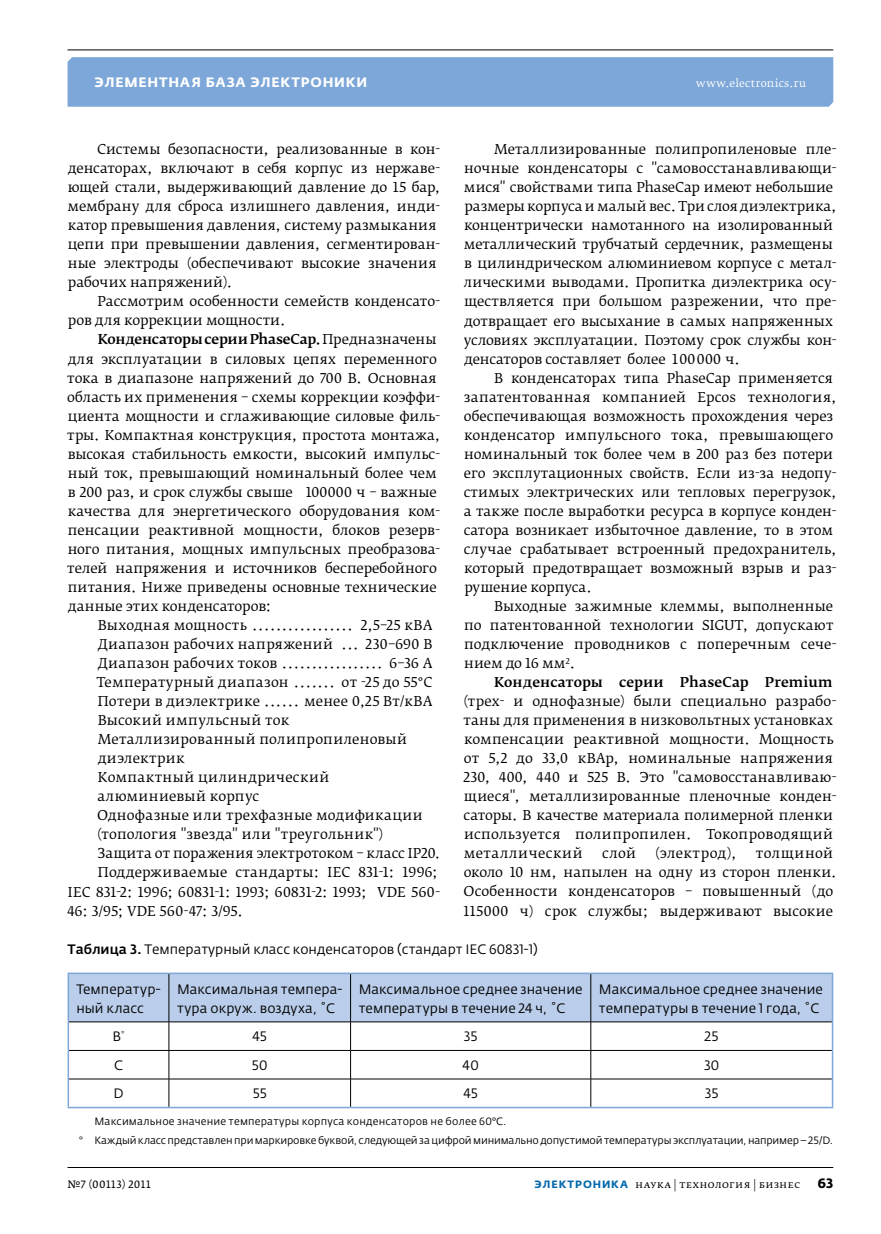
<style>
.page{position:relative;width:881px;height:1234px;background:#fff}
.page>*{position:absolute;margin:0;border:0;box-sizing:border-box;transform-origin:0 0}
.t1{font:13.5px/19px "Fedra Serif B Pro";color:#000}
.t2{font:13.5px/19px "Fedra Sans Pro";letter-spacing:.005em;color:#000}
.t3{font:13.5px "Fedra Serif B Pro";letter-spacing:.02em;color:#000}
.t4{font:500 13.5px "Fedra Serif B Pro";letter-spacing:.005em;color:#000}
.t5{font:700 13.5px "Fedra Sans Alt Pro";letter-spacing:.055em;color:#fff}
.t6{font:700 13.5px "Fedra Sans Pro";color:#000}
.t7{font:10.5px/19px "Fedra Sans Pro";letter-spacing:-.005em;color:#000}
.t8{font:10.5px "Fedra Serif B Pro";letter-spacing:.035em;color:#000}
.t9{font:10.5px "Fedra Serif B Pro";letter-spacing:.03em;color:#fff}
.t10{font:10.5px "Fedra Serif A Pro";letter-spacing:.03em;color:#000}
.s1{font-weight:500}
.s2{font-family:"Fedra Sans Alt Pro";font-weight:700;color:#0068ac}
</style>
<div class="page">
<div style="left:67px;top:57px;width:765px;height:50px;background:#7da7d8"></div>
<hr style="left:67px;top:49px;width:765px;height:1px;background:#000">
<hr style="left:68px;top:1166px;width:764px;height:1px;background:#000">
<hr style="left:67px;top:972px;width:102px;height:1px;background:#7da7d8">
<hr style="left:67px;top:973px;width:2px;height:48px;background:#7da7d8">
<hr style="left:169px;top:972px;width:181px;height:1px;background:#7da7d8">
<hr style="left:350px;top:972px;width:240px;height:1px;background:#7da7d8">
<hr style="left:590px;top:972px;width:242px;height:1px;background:#7da7d8">
<hr style="left:67px;top:1021px;width:2px;height:29px;background:#7da7d8">
<hr style="left:67px;top:1050px;width:2px;height:28px;background:#7da7d8">
<hr style="left:67px;top:1078px;width:2px;height:28px;background:#7da7d8">
<hr style="left:67px;top:1106px;width:102px;height:1px;background:#7da7d8">
<hr style="left:169px;top:1106px;width:181px;height:1px;background:#7da7d8">
<hr style="left:350px;top:1106px;width:240px;height:1px;background:#7da7d8">
<hr style="left:590px;top:1106px;width:242px;height:1px;background:#7da7d8">
<svg style="left:68px;top:973px;width:764px;height:133px"></svg>
<hr style="left:69px;top:1021px;width:100px;height:1px;background:#000">
<hr style="left:169px;top:1021px;width:181px;height:1px;background:#000">
<hr style="left:350px;top:1021px;width:240px;height:1px;background:#000">
<hr style="left:69px;top:1049px;width:100px;height:1px;background:#000">
<hr style="left:169px;top:1049px;width:181px;height:1px;background:#000">
<hr style="left:350px;top:1049px;width:240px;height:1px;background:#000">
<hr style="left:69px;top:1078px;width:100px;height:1px;background:#000">
<hr style="left:169px;top:1078px;width:181px;height:1px;background:#000">
<hr style="left:350px;top:1078px;width:240px;height:1px;background:#000">
<hr style="left:590px;top:1021px;width:241px;height:1px;background:#000">
<hr style="left:590px;top:1049px;width:241px;height:1px;background:#000">
<hr style="left:590px;top:1078px;width:241px;height:1px;background:#000">
<p class="t5" style="left:95px;top:74px;width:274px">Элементная база электроники</p>
<p class="t9" style="left:696px;top:77px;width:111px">www.electronics.ru</p>
<p class="t1" style="left:68px;top:140px;width:374px;text-indent:30px">Системы безопасности, реализованные в кон&shy;денсаторах, включают в себя корпус из нержаве&shy;ющей стали, выдерживающий давление до 15 бар, мембрану для сброса излишнего давления, инди&shy;катор превышения давления, систему размыкания цепи при превышении давления, сегментирован&shy;ные электроды (обеспечивают высокие значения рабочих напряжений).</p>
<p class="t1" style="left:68px;top:292px;width:373px;text-indent:30px">Рассмотрим особенности семейств конденсато&shy;ров для коррекции мощности.</p>
<p class="t1" style="left:67px;top:330px;width:374px;text-indent:31px"><span class="s1">Конденсаторы серии PhaseCap.</span> Предназначены для эксплуатации в силовых цепях переменного тока в диапазоне напряжений до 700 В. Основная область их применения – схемы коррекции коэффи&shy;циента мощности и сглаживающие силовые филь&shy;тры. Компактная конструкция, простота монтажа, высокая стабильность емкости, высокий импульс&shy;ный ток, превышающий номинальный более чем в 200 раз, и срок службы свыше 100000 ч – важные качества для энергетического оборудования ком&shy;пенсации реактивной мощности, блоков резерв&shy;ного питания, мощных импульсных преобразова&shy;телей напряжения и источников бесперебойного питания. Ниже приведены основные технические данные этих конденсаторов:</p>
<p class="t1" style="left:98px;top:615px;width:336px">Выходная мощность ................. 2,5–25 кВА</p>
<p class="t1" style="left:98px;top:634px;width:336px">Диапазон рабочих напряжений ... 230–690 В</p>
<p class="t1" style="left:98px;top:653px;width:336px">Диапазон рабочих токов ................. 6–36 А</p>
<p class="t1" style="left:97px;top:672px;width:337px">Температурный диапазон ....... от -25 до 55°C</p>
<p class="t1" style="left:98px;top:691px;width:336px">Потери в диэлектрике ...... менее 0,25 Вт/кВА</p>
<p class="t1" style="left:98px;top:710px;width:193px">Высокий импульсный ток</p>
<p class="t1" style="left:98px;top:729px;width:311px">Металлизированный полипропиленовый</p>
<p class="t3" style="left:98px;top:750px;width:88px">диэлектрик</p>
<p class="t3" style="left:98px;top:769px;width:233px">Компактный цилиндрический</p>
<p class="t1" style="left:97px;top:787px;width:163px">алюминиевый корпус</p>
<p class="t1" style="left:97px;top:806px;width:327px">Однофазные или трехфазные модификации</p>
<p class="t1" style="left:97px;top:825px;width:287px">(топология "звезда" или "треугольник")</p>
<p class="t1" style="left:97px;top:844px;width:344px">Защита от поражения электротоком – класс IP20.</p>
<p class="t1" style="left:98px;top:863px;width:341px">Поддерживаемые стандарты: IEC 831-1: 1996;</p>
<p class="t1" style="left:68px;top:882px;width:374px">IEC 831-2: 1996; 60831-1: 1993; 60831-2: 1993; VDE 560-</p>
<p class="t1" style="left:67px;top:901px;width:177px">46: 3/95; VDE 560-47: 3/95.</p>
<p class="t1" style="left:463px;top:140px;width:374px;text-indent:30px">Металлизированные полипропиленовые пле&shy;ночные конденсаторы с "самовосстанавливающи&shy;мися" свойствами типа PhaseCap имеют небольшие размеры корпуса и малый вес. Три слоя диэлектрика, концентрически намотанного на изолированный металлический трубчатый сердечник, размещены в цилиндрическом алюминиевом корпусе с метал&shy;лическими выводами. Пропитка диэлектрика осу&shy;ществляется при большом разрежении, что пре&shy;дотвращает его высыхание в самых напряженных условиях эксплуатации. Поэтому срок службы кон&shy;денсаторов составляет более 100000 ч.</p>
<p class="t1" style="left:463px;top:368px;width:374px;text-indent:30px">В конденсаторах типа PhaseCap применяется запатентованная компанией Epcos технология, обеспечивающая возможность прохождения через конденсатор импульсного тока, превышающего номинальный ток более чем в 200 раз без потери его эксплутационных свойств. Если из-за недопу&shy;стимых электрических или тепловых перегрузок, а также после выработки ресурса в корпусе конден&shy;сатора возникает избыточное давление, то в этом случае срабатывает встроенный предохранитель, который предотвращает возможный взрыв и раз&shy;рушение корпуса.</p>
<p class="t1" style="left:464px;top:596px;width:374px;text-indent:30px">Выходные зажимные клеммы, выполненные по патентованной технологии SIGUT, допускают подключение проводников с поперечным сече&shy;нием до 16 мм<sup>2</sup>.</p>
<p class="t4" style="left:494px;top:673px;width:340px">Конденсаторы серии PhaseCap Premium</p>
<p class="t1" style="left:463px;top:691px;width:374px">(трех- и однофазные) были специально разрабо&shy;таны для применения в низковольтных установках компенсации реактивной мощности. Мощность от 5,2 до 33,0 кВАр, номинальные напряжения 230, 400, 440 и 525 В. Это "самовосстанавливаю&shy;щиеся", металлизированные пленочные конден&shy;саторы. В качестве материала полимерной пленки используется полипропилен. Токопроводящий металлический</p>
<p class="t1" style="left:601px;top:844px;width:36px">слой</p>
<p class="t1" style="left:655px;top:844px;width:83px">(электрод),</p>
<p class="t1" style="left:463px;top:844px;width:374px;text-indent:292px">толщиной около 10 нм, напылен на одну из сторон пленки.<br>Особенности конденсаторов – повышенный (до 115000 ч) срок службы; выдерживают высокие</p>
<p class="t2" style="left:68px;top:939px;width:471px"><span class="s1">Таблица 3.</span> Температурный класс конденсаторов (стандарт IEC 60831-1)</p>
<p class="t2" style="left:76px;top:979px;width:86px">Температур&shy;ный класс</p>
<p class="t2" style="left:177px;top:979px;width:167px">Максимальная темпера&shy;тура окруж. воздуха, ˚C</p>
<p class="t2" style="left:358px;top:979px;width:225px">Максимальное среднее значение температуры в течение 24 ч, ˚C</p>
<p class="t2" style="left:598px;top:979px;width:225px">Максимальное среднее значение температуры в течение 1 года, ˚C</p>
<p class="t2" style="left:112px;top:1026px;width:14px">B<sup>*</sup></p>
<p class="t2" style="left:252px;top:1026px;width:16px">45</p>
<p class="t2" style="left:463px;top:1026px;width:15px">35</p>
<p class="t2" style="left:704px;top:1026px;width:16px">25</p>
<p class="t2" style="left:114px;top:1054px;width:10px">С</p>
<p class="t2" style="left:252px;top:1054px;width:17px">50</p>
<p class="t2" style="left:462px;top:1054px;width:18px">40</p>
<p class="t2" style="left:703px;top:1054px;width:17px">30</p>
<p class="t2" style="left:113px;top:1083px;width:12px">D</p>
<p class="t2" style="left:252px;top:1083px;width:16px">55</p>
<p class="t2" style="left:463px;top:1083px;width:16px">45</p>
<p class="t2" style="left:704px;top:1083px;width:15px">35</p>
<p class="t7" style="left:79px;top:1111px;width:755px;text-indent:16px">Максимальное значение температуры корпуса конденсаторов не более 60°C.<br>* Каждый класс представлен при маркировке буквой, следующей за цифрой минимально допустимой температуры эксплуатации, например – 25/D.</p>
<p class="t10" style="left:67px;top:1177px;width:84px">№7 (00113) 2011</p>
<p class="t8" style="left:534px;top:1177px;width:267px"><span class="s2">ЭЛЕКТРОНИКА</span> наука | технология | бизнес</p>
<p class="t6" style="left:817px;top:1174px;width:17px">63</p>
</div>
